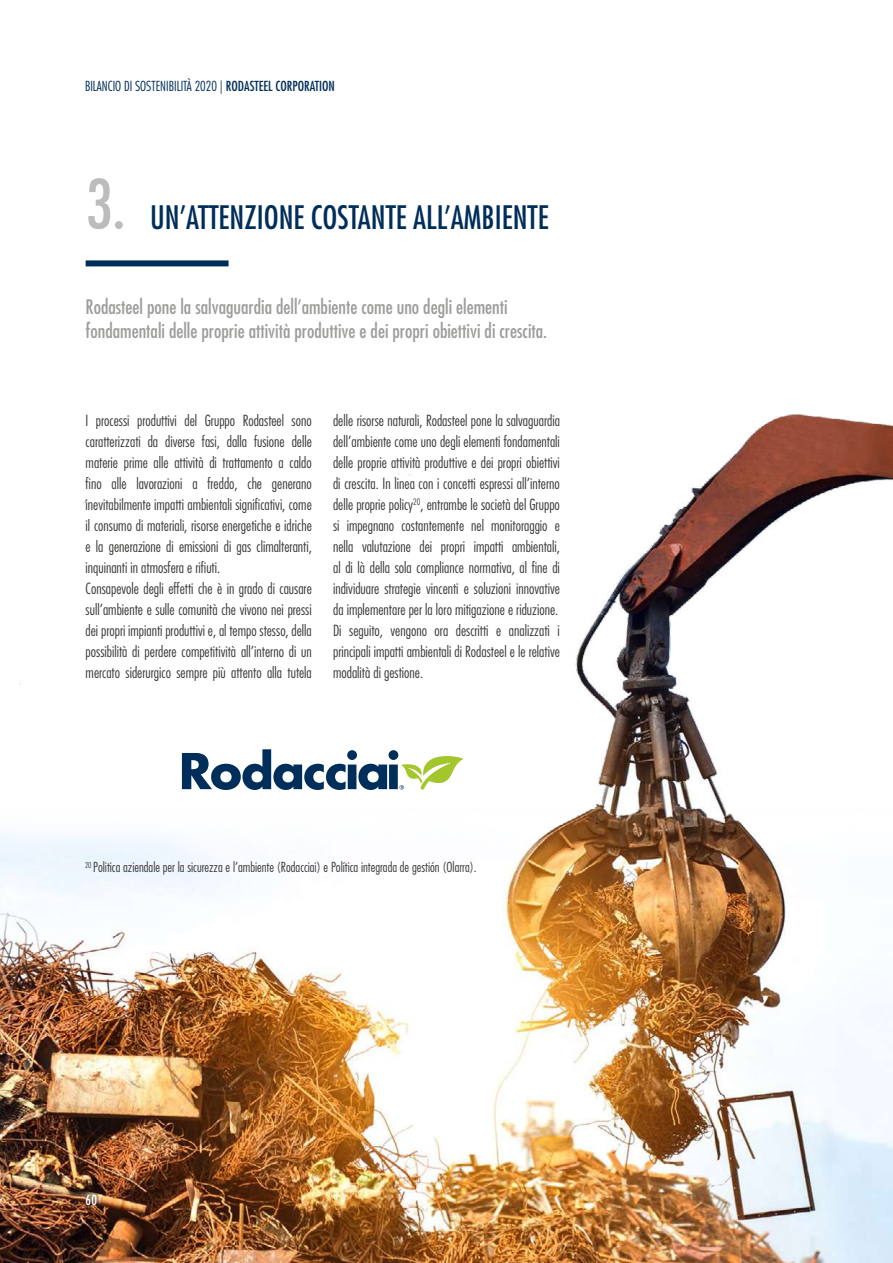
<style>
.page{position:relative;width:893px;height:1263px;background:#fff}
.page>*{position:absolute;margin:0;border:0;box-sizing:border-box;transform-origin:0 0}
.t1{font:condensed 31.5px "Futura Std";color:#002e5a}
.t2{font:condensed 19.5px/24px "Futura Std";color:#9d9d9c}
.t3{font:300 condensed 15px/21px "Futura Std";color:#3c3c3b}
.t4{font:300 condensed 13.5px "Futura Std";color:#3c3c3b}
.t5{font:300 condensed 13.5px "Futura Std";color:#002e59}
.t6{font:condensed 13.5px "Futura Std";color:#fff}
.s1{font-weight:400}
.s2{font-size:66px;color:#bcbcbc}
</style>
<div class="page">
<img style="left:0;top:414px;width:893px;height:849px">
<div style="left:86px;top:260px;width:143px;height:6px;background:#002e5a"></div>
<svg style="left:182px;top:749px;width:281px;height:41px"></svg>
<p class="t5" style="left:85px;top:78px;width:251px">BILANCIO DI SOSTENIBILITÀ 2020 | <span class="s1">RODASTEEL CORPORATION</span></p>
<h1 class="t1" style="left:86px;top:198px;width:465px"><span class="s2">3.</span> UN’ATTENZIONE COSTANTE ALL’AMBIENTE</h1>
<h2 class="t2" style="left:86px;top:295px;width:463px">Rodasteel pone la salvaguardia dell’ambiente come uno degli elementi fondamentali delle proprie attività produttive e dei propri obiettivi di crescita.</h2>
<p class="t3" style="left:86px;top:410px;width:228px">I processi produttivi del Gruppo Rodasteel sono caratterizzati da diverse fasi, dalla fusione delle materie prime alle attività di trattamento a caldo fino alle lavorazioni a freddo, che generano inevitabilmente impatti ambientali significativi, come il consumo di materiali, risorse energetiche e idriche e la generazione di emissioni di gas climalteranti, inquinanti in atmosfera e rifiuti.<br>Consapevole degli effetti che è in grado di causare sull’ambiente e sulle comunità che vivono nei pressi dei propri impianti produttivi e, al tempo stesso, della possibilità di perdere competitività all’interno di un mercato siderurgico sempre più attento alla tutela</p>
<p class="t3" style="left:333px;top:410px;width:228px;text-align:justify">delle risorse naturali, Rodasteel pone la salvaguardia dell’ambiente come uno degli elementi fondamentali delle proprie attività produttive e dei propri obiettivi di crescita. In linea con i concetti espressi all’interno delle proprie policy<sup>20</sup>, entrambe le società del Gruppo si impegnano costantemente nel monitoraggio e nella valutazione dei propri impatti ambientali, al di là della sola compliance normativa, al fine di individuare strategie vincenti e soluzioni innovative da implementare per la loro mitigazione e riduzione.<br>Di seguito, vengono ora descritti e analizzati i principali impatti ambientali di Rodasteel e le relative modalità di gestione.</p>
<p class="t4" style="left:85px;top:859px;width:393px"><sup>20</sup> Politica aziendale per la sicurezza e l’ambiente (Rodacciai) e Política integrada de gestión (Olarra).</p>
<p class="t6" style="left:86px;top:1192px;width:13px">60</p>
</div>
